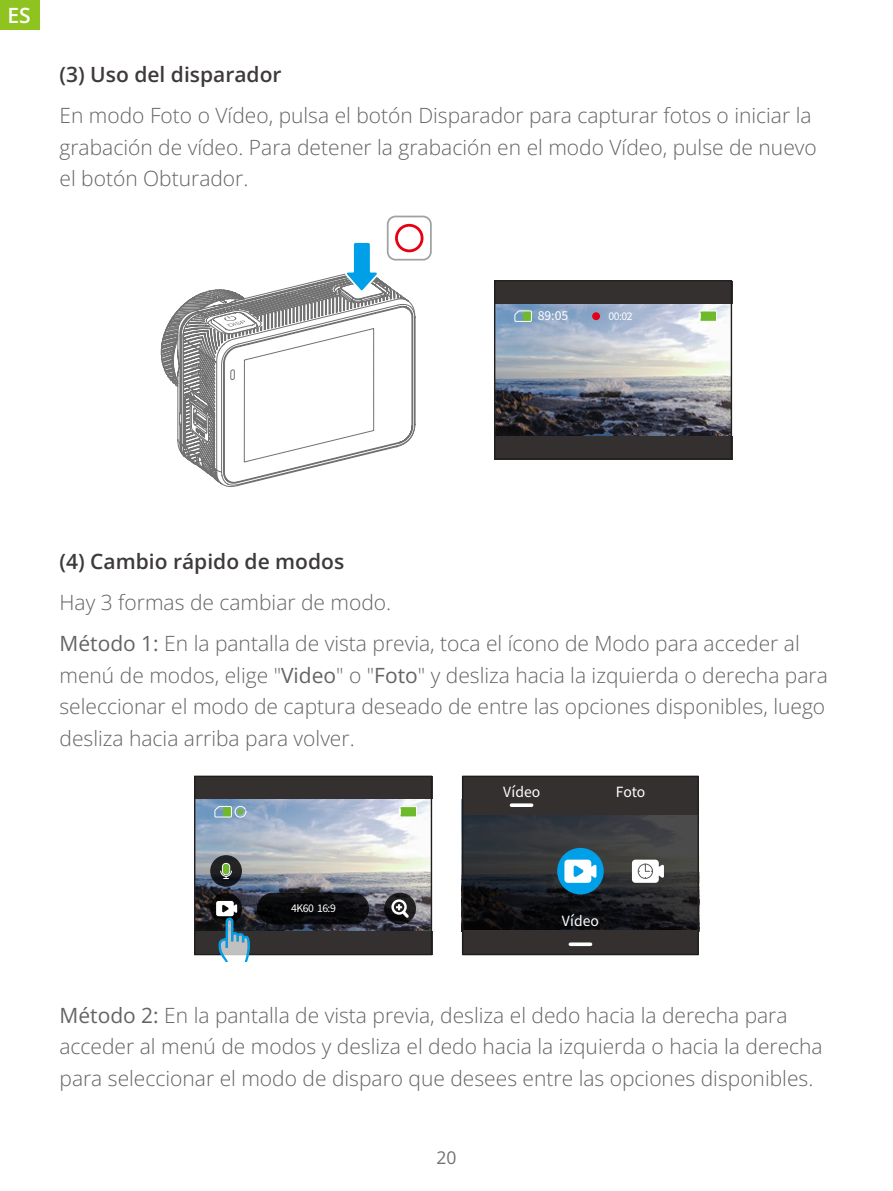
<style>
.page{position:relative;width:893px;height:1191px;background:#fff}
.page>*{position:absolute;margin:0;border:0;box-sizing:border-box;transform-origin:0 0}
.t1{font:300 21px/31.5px "Open Sans";color:#656464}
.t2{font:600 21px "Open Sans";color:#3e3a39}
.t3{font:600 21px "Open Sans";color:#fff}
.t4{font:17.5px "Open Sans";color:#727171}
.t5{font:14px "Noto Sans SC";color:#fff}
.t6{font:12.25px "Noto Sans SC";color:#fff}
.t7{font:10.5px "Noto Sans SC";letter-spacing:-.05em;color:#fff}
.s1{font-weight:400}
</style>
<div class="page">
<div style="left:0;top:0;width:40px;height:30px;background:#8fc31f"></div>
<img style="left:196px;top:799px;width:234px;height:132px">
<div style="left:194px;top:776px;width:238px;height:23px;background:#33302f"></div>
<div style="left:194px;top:931px;width:238px;height:23px;background:#33302f"></div>
<div style="left:194px;top:775px;width:238px;height:180px;border:1px solid #1f1e1d"></div>
<svg style="left:257px;top:892px;width:112px;height:32px;background:#0c0d10"></svg>
<svg style="left:384px;top:892px;width:32px;height:32px"></svg>
<svg style="left:210px;top:892px;width:32px;height:32px"></svg>
<svg style="left:210px;top:855px;width:32px;height:31px"></svg>
<div style="left:223px;top:863px;width:7px;height:11px;background:#6fba2c;border-radius:3px"></div>
<div style="left:222px;top:863px;width:8px;height:12px;border:1px solid #fff;border-radius:3px"></div>
<svg style="left:220px;top:870px;width:12px;height:9px"></svg>
<svg style="left:214px;top:805px;width:33px;height:13px"></svg>
<div style="left:400px;top:806px;width:17px;height:11px;background:#6fba2c"></div>
<div style="left:400px;top:806px;width:17px;height:11px;border:1px solid #fff"></div>
<div style="left:391px;top:899px;width:16px;height:15px;border:2px solid #fff;border-radius:50%"></div>
<svg style="left:396px;top:904px;width:16px;height:16px"></svg>
<svg style="left:462px;top:775px;width:237px;height:180px;background:#2d2d2e"></svg>
<svg style="left:569px;top:942px;width:23px;height:4px"></svg>
<svg style="left:510px;top:803px;width:23px;height:4px"></svg>
<div style="left:557px;top:848px;width:47px;height:46px;background:#00a0e9;border-radius:50%"></div>
<svg style="left:632px;top:859px;width:32px;height:24px"></svg>
<svg style="left:564px;top:859px;width:32px;height:24px"></svg>
<svg style="left:216px;top:901px;width:34px;height:60px"></svg>
<img style="left:496px;top:304px;width:234px;height:132px">
<div style="left:494px;top:281px;width:238px;height:22px;background:#33302f"></div>
<div style="left:494px;top:436px;width:238px;height:23px;background:#33302f"></div>
<div style="left:494px;top:280px;width:238px;height:179px;border:1px solid #1f1e1d"></div>
<svg style="left:514px;top:310px;width:18px;height:12px"></svg>
<div style="left:700px;top:311px;width:17px;height:10px;background:#6fba2c"></div>
<div style="left:699px;top:310px;width:18px;height:12px;border:1px solid #fff"></div>
<div style="left:592px;top:312px;width:8px;height:8px;background:#e60012;border-radius:50%"></div>
<svg style="left:409px;top:301px;width:5px;height:140px"></svg>
<div style="left:387px;top:216px;width:45px;height:44px;border:2px solid #9fa0a0;border-radius:8px"></div>
<div style="left:395px;top:224px;width:28px;height:28px;border:3px solid #e60012;border-radius:50%"></div>
<svg style="left:160px;top:240px;width:249px;height:247px"></svg>
<p class="t3" style="left:8px;top:1px;width:25px">ES</p>
<p class="t2" style="left:60px;top:60px;width:224px">(3) Uso del disparador</p>
<p class="t1" style="left:60px;top:99px;width:759px">En modo Foto o Vídeo, pulsa el botón Disparador para capturar fotos o iniciar la grabación de vídeo. Para detener la grabación en el modo Vídeo, pulse de nuevo el botón Obturador.</p>
<p class="t6" style="left:538px;top:308px;width:32px">89:05</p>
<p class="t7" style="left:608px;top:310px;width:26px">00:02</p>
<p class="t2" style="left:60px;top:546px;width:286px">(4) Cambio rápido de modos</p>
<p class="t1" style="left:60px;top:581px;width:742px;line-height:41.3px">Hay 3 formas de cambiar de modo.<br><span class="s1">Método 1:</span> En la pantalla de vista previa, toca el ícono de Modo para acceder al</p>
<p class="t1" style="left:60px;top:659px;width:770px">menú de modos, elige "<span class="s1">Video</span>" o "<span class="s1">Foto</span>" y desliza hacia la izquierda o derecha para seleccionar el modo de captura deseado de entre las opciones disponibles, luego desliza hacia arriba para volver.</p>
<p class="t7" style="left:291px;top:902px;width:46px">4K60 16:9</p>
<p class="t5" style="left:503px;top:784px;width:39px">Vídeo</p>
<p class="t5" style="left:616px;top:784px;width:31px">Foto</p>
<p class="t5" style="left:562px;top:913px;width:39px">Vídeo</p>
<p class="t1" style="left:60px;top:999px;width:765px"><span class="s1">Método 2:</span> En la pantalla de vista previa, desliza el dedo hacia la derecha para acceder al menú de modos y desliza el dedo hacia la izquierda o hacia la derecha para seleccionar el modo de disparo que desees entre las opciones disponibles.</p>
<p class="t4" style="left:436px;top:1145px;width:22px">20</p>
</div>
